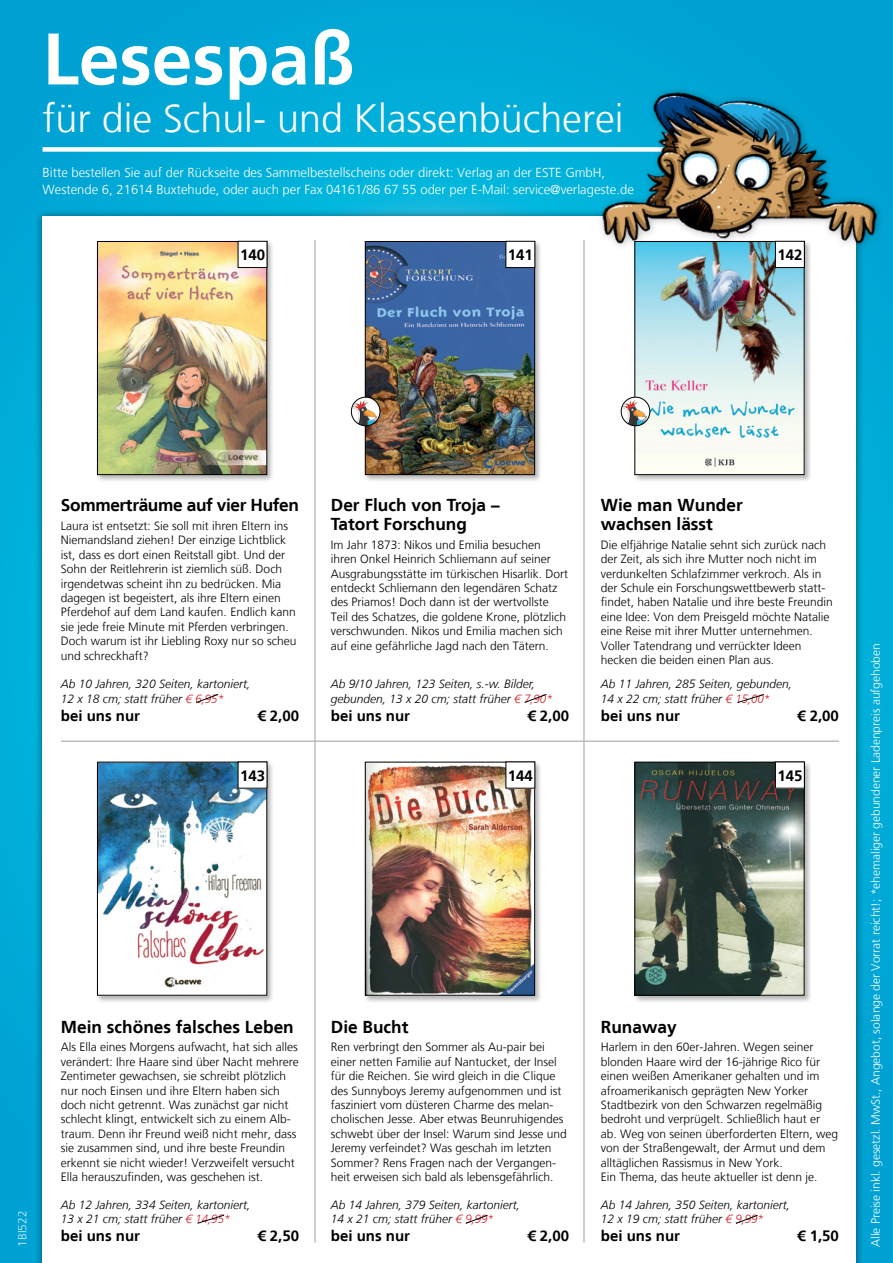
<style>
.page{position:relative;width:893px;height:1263px;background:#00a8d6}
.page>*{position:absolute;margin:0;border:0;box-sizing:border-box;transform-origin:0 0}
.t1{font:700 72.9px "Frutiger LT";color:#fff}
.t2{font:300 39.45px "Frutiger LT";color:#fff}
.t3{font:700 17.25px/18.8px "Frutiger LT";color:#000}
.t4{font:700 17.25px "Frutiger LT";letter-spacing:-.02em;color:#000}
.Nummerierung_BI_Voll{font:700 15px "Frutiger LT";color:#000}
.Titel{font:300 13.05px "Frutiger LT";color:#fff}
.t5{font:300 12px/14.4px "Frutiger LT";color:#000}
.t6{font:italic 300 12px/14.4px "Frutiger LT";color:#000}
.Titel-2{font:300 12px "Frutiger LT";color:#fff}
.s1{color:#d2232a}
</style>
<div class="page">
<div style="left:34px;top:209px;width:830px;height:1054px;background:#000;opacity:.5"></div>
<div style="left:43px;top:217px;width:813px;height:1046px;background:#fff"></div>
<hr style="left:314px;top:240px;width:2px;height:1002px;background:#bcbec0">
<hr style="left:583px;top:240px;width:2px;height:1002px;background:#bcbec0">
<hr style="left:61px;top:740px;width:778px;height:2px;background:#bcbec0">
<div style="left:43px;top:147px;width:699px;height:5px;background:#fff"></div>
<img style="left:592px;top:89px;width:289px;height:165px">
<svg style="left:196px;top:694px;width:23px;height:9px"></svg>
<svg style="left:524px;top:694px;width:23px;height:9px"></svg>
<svg style="left:737px;top:694px;width:27px;height:9px"></svg>
<svg style="left:197px;top:1214px;width:28px;height:10px"></svg>
<svg style="left:465px;top:1214px;width:23px;height:10px"></svg>
<svg style="left:735px;top:1215px;width:23px;height:9px"></svg>
<div style="left:363px;top:760px;width:179px;height:243px;background:#000;opacity:.3"></div>
<img style="left:367px;top:764px;width:166px;height:230px">
<div style="left:365px;top:762px;width:170px;height:234px;border:1px solid #000"></div>
<div style="left:633px;top:760px;width:179px;height:243px;background:#000;opacity:.3"></div>
<img style="left:636px;top:764px;width:166px;height:230px">
<div style="left:634px;top:762px;width:170px;height:234px;border:1px solid #000"></div>
<div style="left:363px;top:239px;width:179px;height:243px;background:#000;opacity:.3"></div>
<img style="left:367px;top:243px;width:166px;height:230px">
<div style="left:365px;top:241px;width:170px;height:234px;border:1px solid #000"></div>
<div style="left:506px;top:241px;width:29px;height:27px;background:#fff"></div>
<div style="left:506px;top:241px;width:29px;height:27px;border:1px solid #000"></div>
<div style="left:506px;top:762px;width:29px;height:26px;background:#fff"></div>
<div style="left:775px;top:762px;width:29px;height:26px;background:#fff"></div>
<div style="left:95px;top:760px;width:180px;height:243px;background:#000;opacity:.3"></div>
<img style="left:99px;top:764px;width:166px;height:230px">
<div style="left:97px;top:762px;width:170px;height:234px;border:1px solid #000"></div>
<div style="left:633px;top:239px;width:179px;height:243px;background:#000;opacity:.3"></div>
<img style="left:636px;top:243px;width:166px;height:230px">
<div style="left:634px;top:241px;width:170px;height:234px;border:1px solid #000"></div>
<div style="left:95px;top:239px;width:180px;height:243px;background:#000;opacity:.3"></div>
<img style="left:99px;top:243px;width:166px;height:230px">
<div style="left:97px;top:241px;width:170px;height:234px;border:1px solid #000"></div>
<div style="left:238px;top:241px;width:29px;height:27px;background:#fff"></div>
<div style="left:238px;top:241px;width:29px;height:27px;border:1px solid #000"></div>
<div style="left:238px;top:762px;width:29px;height:26px;background:#fff"></div>
<div style="left:775px;top:241px;width:29px;height:27px;background:#fff"></div>
<div style="left:775px;top:241px;width:29px;height:27px;border:1px solid #000"></div>
<svg style="left:351px;top:397px;width:29px;height:29px"></svg>
<svg style="left:362px;top:400px;width:3px;height:5px"></svg>
<div style="left:351px;top:397px;width:29px;height:29px;border:1px solid #000;border-radius:50%"></div>
<svg style="left:621px;top:397px;width:29px;height:29px"></svg>
<svg style="left:632px;top:400px;width:3px;height:5px"></svg>
<div style="left:621px;top:397px;width:29px;height:29px;border:1px solid #000;border-radius:50%"></div>
<p class="t1" style="left:43px;top:16px;width:313px">Lesespaß</p>
<p class="t2" style="left:43px;top:96px;width:583px">für die Schul- und Klassenbücherei</p>
<p class="Titel" style="left:43px;top:165px;width:564px">Bitte bestellen Sie auf der Rückseite des Sammelbestellscheins oder direkt: Verlag an der ESTE GmbH,</p>
<p class="Titel" style="left:43px;top:182px;width:593px">Westende 6, 21614 Buxtehude, oder auch per Fax 04161/86 67 55 oder per E-Mail: service@verlageste.de</p>
<p class="Nummerierung_BI_Voll" style="left:240px;top:246px;width:27px">140</p>
<p class="Nummerierung_BI_Voll" style="left:508px;top:246px;width:27px">141</p>
<p class="Nummerierung_BI_Voll" style="left:777px;top:246px;width:27px">142</p>
<p class="Titel-2" style="left:16px;top:1247px;width:38px;rotate:-90deg">1BI522</p>
<p class="t4" style="left:61px;top:495px;width:240px">Sommerträume auf vier Hufen</p>
<p class="t5" style="left:61px;top:519px;width:237px">Laura ist entsetzt: Sie soll mit ihren Eltern ins Niemandsland ziehen! Der einzige Lichtblick ist, dass es dort einen Reitstall gibt. Und der Sohn der Reitlehrerin ist ziemlich süß. Doch irgendetwas scheint ihn zu bedrücken. Mia dagegen ist begeistert, als ihre Eltern einen Pferdehof auf dem Land kaufen. Endlich kann sie jede freie Minute mit Pferden verbringen.<br>Doch warum ist ihr Liebling Roxy nur so scheu und schreckhaft?</p>
<p class="t6" style="left:61px;top:677px;width:191px">Ab 10 Jahren, 320 Seiten, kartoniert,</p>
<p class="t6" style="left:61px;top:691px;width:165px">12 x 18 cm; statt früher <span class="s1">€ 6,95*</span></p>
<p class="Nummerierung_BI_Voll" style="left:61px;top:707px;width:81px">bei uns nur</p>
<p class="Nummerierung_BI_Voll" style="left:257px;top:707px;width:43px">€ 2,00</p>
<p class="Nummerierung_BI_Voll" style="left:240px;top:767px;width:27px">143</p>
<p class="t3" style="left:331px;top:496px;width:170px">Der Fluch von Troja –<br>Tatort Forschung</p>
<p class="t5" style="left:331px;top:538px;width:239px">Im Jahr 1873: Nikos und Emilia besuchen ihren Onkel Heinrich Schliemann auf seiner Ausgrabungsstätte im türkischen Hisarlik. Dort entdeckt Schliemann den legendären Schatz des Priamos! Doch dann ist der wertvollste Teil des Schatzes, die goldene Krone, plötzlich verschwunden. Nikos und Emilia machen sich auf eine gefährliche Jagd nach den Tätern.</p>
<p class="t6" style="left:331px;top:677px;width:223px">Ab 9/10 Jahren, 123 Seiten, s.-w. Bilder, gebunden, 13 x 20 cm; statt früher <span class="s1">€ 7,90*</span></p>
<p class="Nummerierung_BI_Voll" style="left:331px;top:707px;width:81px">bei uns nur</p>
<p class="Nummerierung_BI_Voll" style="left:527px;top:707px;width:43px">€ 2,00</p>
<p class="t3" style="left:601px;top:496px;width:143px">Wie man Wunder wachsen lässt</p>
<p class="t5" style="left:601px;top:538px;width:234px">Die elfjährige Natalie sehnt sich zurück nach der Zeit, als sich ihre Mutter noch nicht im verdunkelten Schlafzimmer verkroch. Als in der Schule ein Forschungswettbewerb statt&shy;findet, haben Natalie und ihre beste Freundin eine Idee: Von dem Preisgeld möchte Natalie eine Reise mit ihrer Mutter unternehmen.<br>Voller Tatendrang und verrückter Ideen hecken die beiden einen Plan aus.</p>
<p class="t6" style="left:601px;top:677px;width:193px">Ab 11 Jahren, 285 Seiten, gebunden,</p>
<p class="t6" style="left:601px;top:691px;width:171px">14 x 22 cm; statt früher <span class="s1">€ 15,00*</span></p>
<p class="Nummerierung_BI_Voll" style="left:601px;top:707px;width:81px">bei uns nur</p>
<p class="Nummerierung_BI_Voll" style="left:797px;top:707px;width:43px">€ 2,00</p>
<p class="Nummerierung_BI_Voll" style="left:508px;top:767px;width:27px">144</p>
<p class="Nummerierung_BI_Voll" style="left:777px;top:767px;width:27px">145</p>
<p class="t3" style="left:61px;top:1017px;width:234px">Mein schönes falsches Leben</p>
<p class="t5" style="left:61px;top:1040px;width:240px">Als Ella eines Morgens aufwacht, hat sich alles verändert: Ihre Haare sind über Nacht mehrere Zentimeter gewachsen, sie schreibt plötzlich nur noch Einsen und ihre Eltern haben sich doch nicht getrennt. Was zunächst gar nicht schlecht klingt, entwickelt sich zu einem Alb&shy;traum. Denn ihr Freund weiß nicht mehr, dass sie zusammen sind, und ihre beste Freundin erkennt sie nicht wieder! Verzweifelt versucht Ella herauszufinden, was geschehen ist.</p>
<p class="t6" style="left:61px;top:1198px;width:191px">Ab 12 Jahren, 334 Seiten, kartoniert,</p>
<p class="t6" style="left:61px;top:1212px;width:171px">13 x 21 cm; statt früher <span class="s1">€ 14,95*</span></p>
<p class="Nummerierung_BI_Voll" style="left:61px;top:1227px;width:81px">bei uns nur</p>
<p class="Nummerierung_BI_Voll" style="left:257px;top:1227px;width:43px">€ 2,50</p>
<p class="t3" style="left:331px;top:1017px;width:79px">Die Bucht</p>
<p class="t5" style="left:331px;top:1040px;width:238px">Ren verbringt den Sommer als Au-pair bei einer netten Familie auf Nantucket, der Insel für die Reichen. Sie wird gleich in die Clique des Sunnyboys Jeremy aufgenommen und ist fasziniert vom düsteren Charme des melan&shy;cholischen Jesse. Aber etwas Beunruhigendes schwebt über der Insel: Warum sind Jesse und Jeremy verfeindet? Was geschah im letzten Sommer? Rens Fragen nach der Vergangen&shy;heit erweisen sich bald als lebensgefährlich.</p>
<p class="t6" style="left:331px;top:1198px;width:191px">Ab 14 Jahren, 379 Seiten, kartoniert,</p>
<p class="t6" style="left:331px;top:1212px;width:165px">14 x 21 cm; statt früher <span class="s1">€ 9,99*</span></p>
<p class="Nummerierung_BI_Voll" style="left:331px;top:1227px;width:81px">bei uns nur</p>
<p class="Nummerierung_BI_Voll" style="left:527px;top:1227px;width:43px">€ 2,00</p>
<p class="t3" style="left:601px;top:1017px;width:77px">Runaway</p>
<p class="t5" style="left:601px;top:1040px;width:239px">Harlem in den 60er-Jahren. Wegen seiner blonden Haare wird der 16-jährige Rico für einen weißen Amerikaner gehalten und im afroamerikanisch geprägten New Yorker Stadtbezirk von den Schwarzen regelmäßig bedroht und verprügelt. Schließlich haut er ab. Weg von seinen überforderten Eltern, weg von der Straßengewalt, der Armut und dem alltäglichen Rassismus in New York.<br>Ein Thema, das heute aktueller ist denn je.</p>
<p class="t6" style="left:601px;top:1198px;width:191px">Ab 14 Jahren, 350 Seiten, kartoniert,</p>
<p class="t6" style="left:601px;top:1212px;width:165px">12 x 19 cm; statt früher <span class="s1">€ 9,99*</span></p>
<p class="Nummerierung_BI_Voll" style="left:601px;top:1227px;width:81px">bei uns nur</p>
<p class="Nummerierung_BI_Voll" style="left:797px;top:1227px;width:43px">€ 1,50</p>
<p class="Titel-2" style="left:869px;top:1247px;width:605px;rotate:-90deg">Alle Preise inkl. gesetzl. MwSt., Angebot, solange der Vorrat reicht!; *ehemaliger gebundener Ladenpreis aufgehoben</p>
</div>
